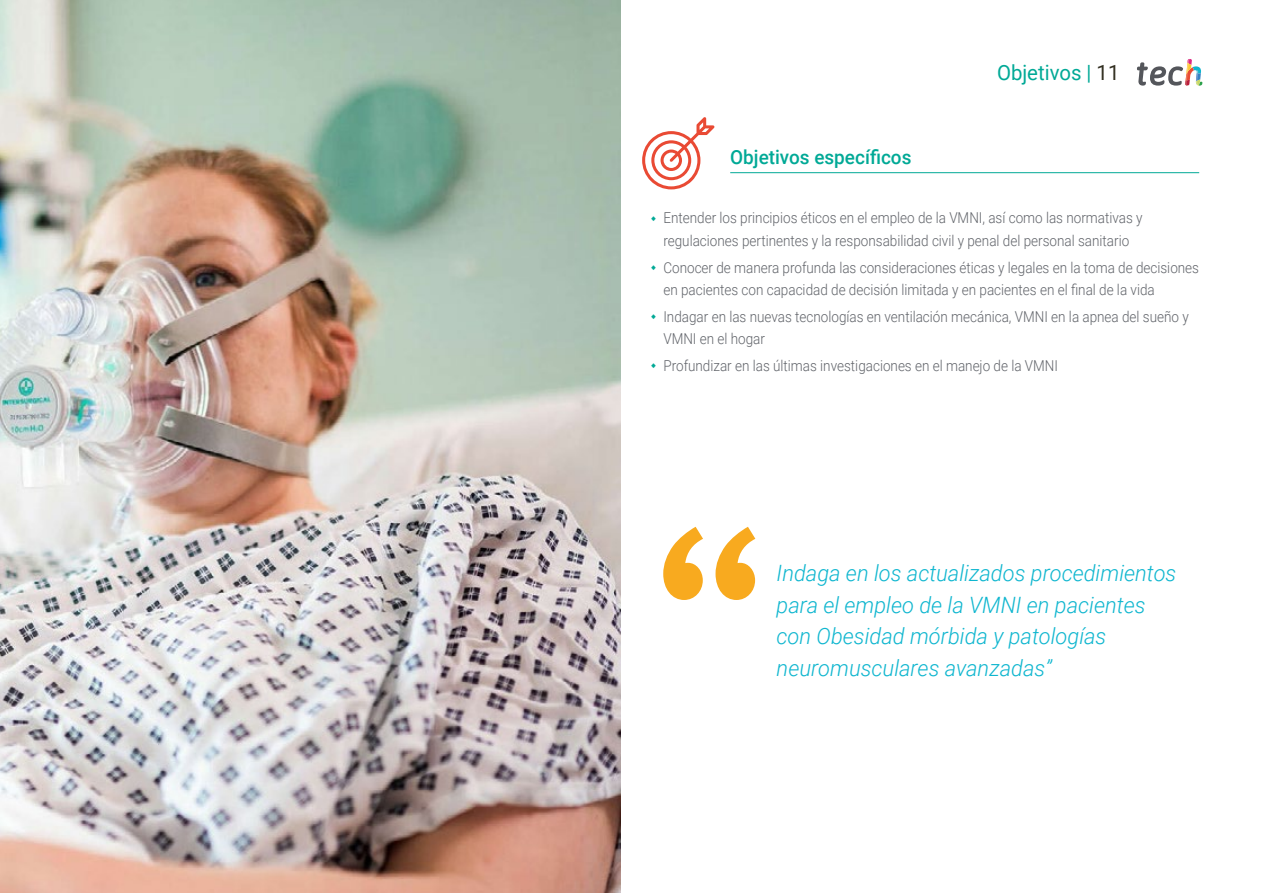
<style>
.page{position:relative;width:1263px;height:893px;background:#fff}
.page>*{position:absolute;margin:0;border:0;box-sizing:border-box;transform-origin:0 0}
.t1{font:italic 300 22.5px/31.5px "Roboto";color:#0fb6cf}
.t2{font:21px "Roboto";color:#00a996}
.t3{font:500 19.5px "Roboto";color:#00a996}
.t4{font:300 15px/22.5px "Roboto";color:#61646a;scale:.9 1}
.s1{color:#312e20}
</style>
<div class="page">
<hr style="left:730px;top:172px;width:469px;height:1px;background:#00a996">
<svg style="left:642px;top:117px;width:72px;height:72px"></svg>
<img style="left:0;top:0;width:621px;height:893px">
<svg style="left:663px;top:527px;width:92px;height:73px"></svg>
<svg style="left:1137px;top:59px;width:65px;height:27px"></svg>
<h3 class="t3" style="left:730px;top:144px;width:183px">Objetivos específicos</h3>
<h2 class="t2" style="left:997px;top:57px;width:124px">Objetivos | <span class="s1">11</span></h2>
<p class="t4" style="left:663px;top:206px;width:534px">Entender los principios éticos en el empleo de la VMNI, así como las normativas y regulaciones pertinentes y la responsabilidad civil y penal del personal sanitario</p>
<p class="t4" style="left:663px;top:255px;width:597px">Conocer de manera profunda las consideraciones éticas y legales en la toma de decisiones en pacientes con capacidad de decisión limitada y en pacientes en el final de la vida</p>
<p class="t4" style="left:663px;top:305px;width:585px">Indagar en las nuevas tecnologías en ventilación mecánica, VMNI en la apnea del sueño y<br>VMNI en el hogar</p>
<p class="t4" style="left:663px;top:354px;width:440px">Profundizar en las últimas investigaciones en el manejo de la VMNI</p>
<h1 class="t1" style="left:777px;top:557px;width:401px">Indaga en los actualizados procedimientos para el empleo de la VMNI en pacientes con Obesidad mórbida y patologías neuromusculares avanzadas”</h1>
</div>
